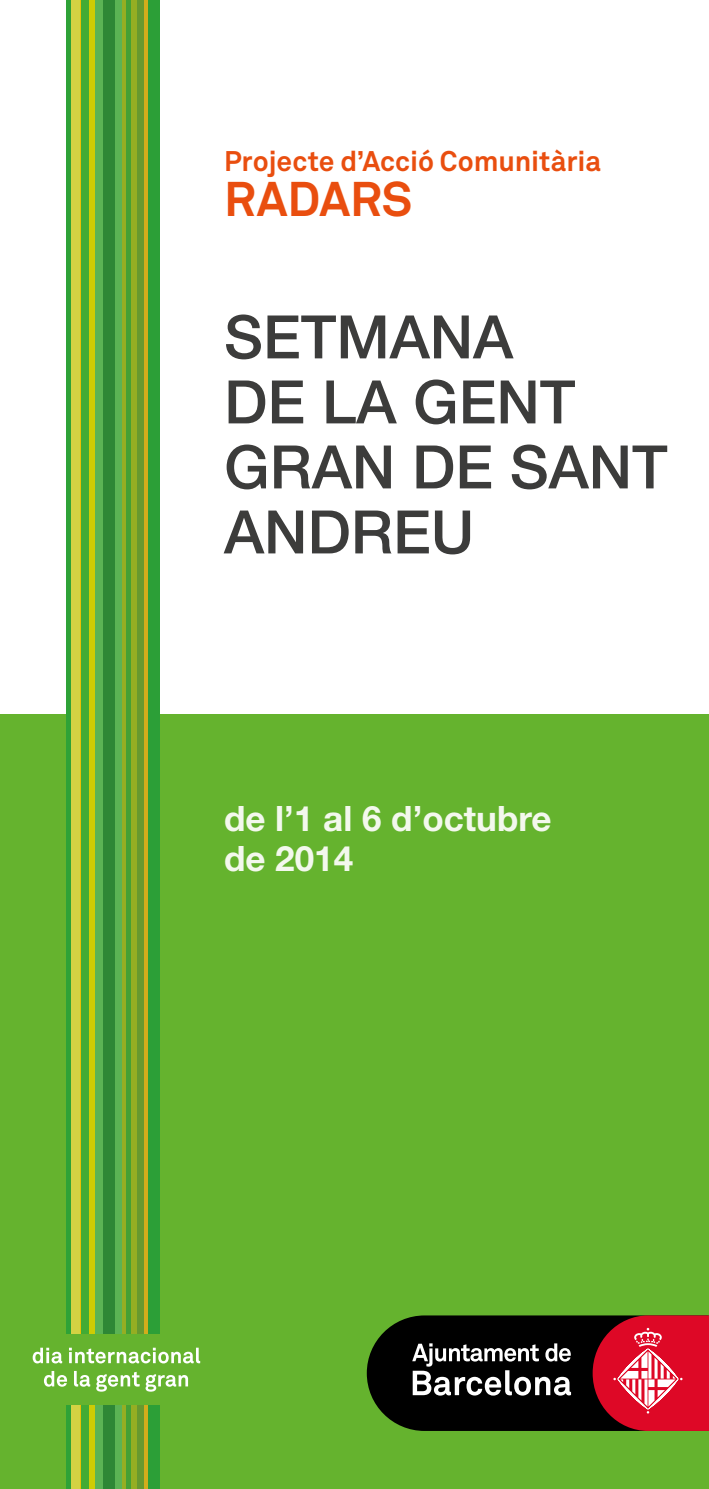
<style>
.page{position:relative;width:709px;height:1489px;background:#fff}
.page>*{position:absolute;margin:0;border:0;box-sizing:border-box;transform-origin:0 0}
.t1{font:500 60px/65px "Helvetica Neue LT Std";color:#3c3c3b}
.t2{font:700 48.25px "Akkurat Pro";color:#e94e0f}
.t3{font:700 35px/40px "Helvetica Neue LT Std";color:#f3f8ed}
.t4{font:700 28px "Akkurat Pro";color:#e94e0f}
</style>
<div class="page">
<div style="left:0;top:714px;width:709px;height:774px;background:#65b32e"></div>
<div style="left:147px;top:0;width:13px;height:1332px;background:#2c9f37"></div>
<hr style="left:144px;top:0;width:3px;height:1332px;background:#d2ad1b">
<div style="left:130px;top:0;width:7px;height:1332px;background:#95ae23"></div>
<div style="left:137px;top:0;width:7px;height:1332px;background:#67992f"></div>
<div style="left:125px;top:0;width:5px;height:1332px;background:#45a035"></div>
<hr style="left:122px;top:0;width:3px;height:1332px;background:#95ae23">
<div style="left:115px;top:0;width:7px;height:1332px;background:#5bb354"></div>
<div style="left:102px;top:0;width:13px;height:1332px;background:#2e8735"></div>
<div style="left:95px;top:0;width:7px;height:1332px;background:#5bb354"></div>
<div style="left:81px;top:0;width:8px;height:1332px;background:#42ab34"></div>
<div style="left:89px;top:0;width:6px;height:1332px;background:#cdcc04"></div>
<hr style="left:80px;top:0;width:1px;height:1332px;background:#eac102">
<div style="left:71px;top:0;width:9px;height:1332px;background:#d3d243"></div>
<div style="left:66px;top:0;width:5px;height:1332px;background:#2ea237"></div>
<div style="left:147px;top:1404px;width:13px;height:84px;background:#2c9f37"></div>
<hr style="left:144px;top:1404px;width:3px;height:84px;background:#d2ad1b">
<div style="left:130px;top:1404px;width:7px;height:84px;background:#95ae23"></div>
<div style="left:137px;top:1404px;width:7px;height:84px;background:#67992f"></div>
<div style="left:125px;top:1404px;width:5px;height:84px;background:#45a035"></div>
<hr style="left:122px;top:1404px;width:3px;height:84px;background:#95ae23">
<div style="left:115px;top:1404px;width:7px;height:84px;background:#5bb354"></div>
<div style="left:102px;top:1404px;width:13px;height:84px;background:#2e8735"></div>
<div style="left:95px;top:1404px;width:7px;height:84px;background:#5bb354"></div>
<div style="left:81px;top:1404px;width:8px;height:84px;background:#42ab34"></div>
<div style="left:89px;top:1404px;width:6px;height:84px;background:#cdcc04"></div>
<hr style="left:80px;top:1404px;width:1px;height:84px;background:#eac102">
<div style="left:71px;top:1404px;width:9px;height:84px;background:#d3d243"></div>
<div style="left:66px;top:1404px;width:5px;height:84px;background:#2ea237"></div>
<svg style="left:33px;top:1347px;width:29px;height:16px"></svg>
<svg style="left:69px;top:1347px;width:131px;height:16px"></svg>
<svg style="left:44px;top:1371px;width:23px;height:15px"></svg>
<svg style="left:74px;top:1370px;width:16px;height:16px"></svg>
<svg style="left:96px;top:1371px;width:92px;height:20px"></svg>
<svg style="left:367px;top:1315px;width:342px;height:115px;background:#5a2829"></svg>
<p class="t4" style="left:224px;top:144px;width:379px">Projecte d’Acció Comunitària</p>
<p class="t2" style="left:224px;top:169px;width:190px">RADARS</p>
<p class="t1" style="left:224px;top:304px;width:445px">SETMANA<br>DE LA GENT<br>GRAN DE SANT<br>ANDREU</p>
<p class="t3" style="left:224px;top:797px;width:329px">de l’1 al 6 d’octubre de 2014</p>
</div>
